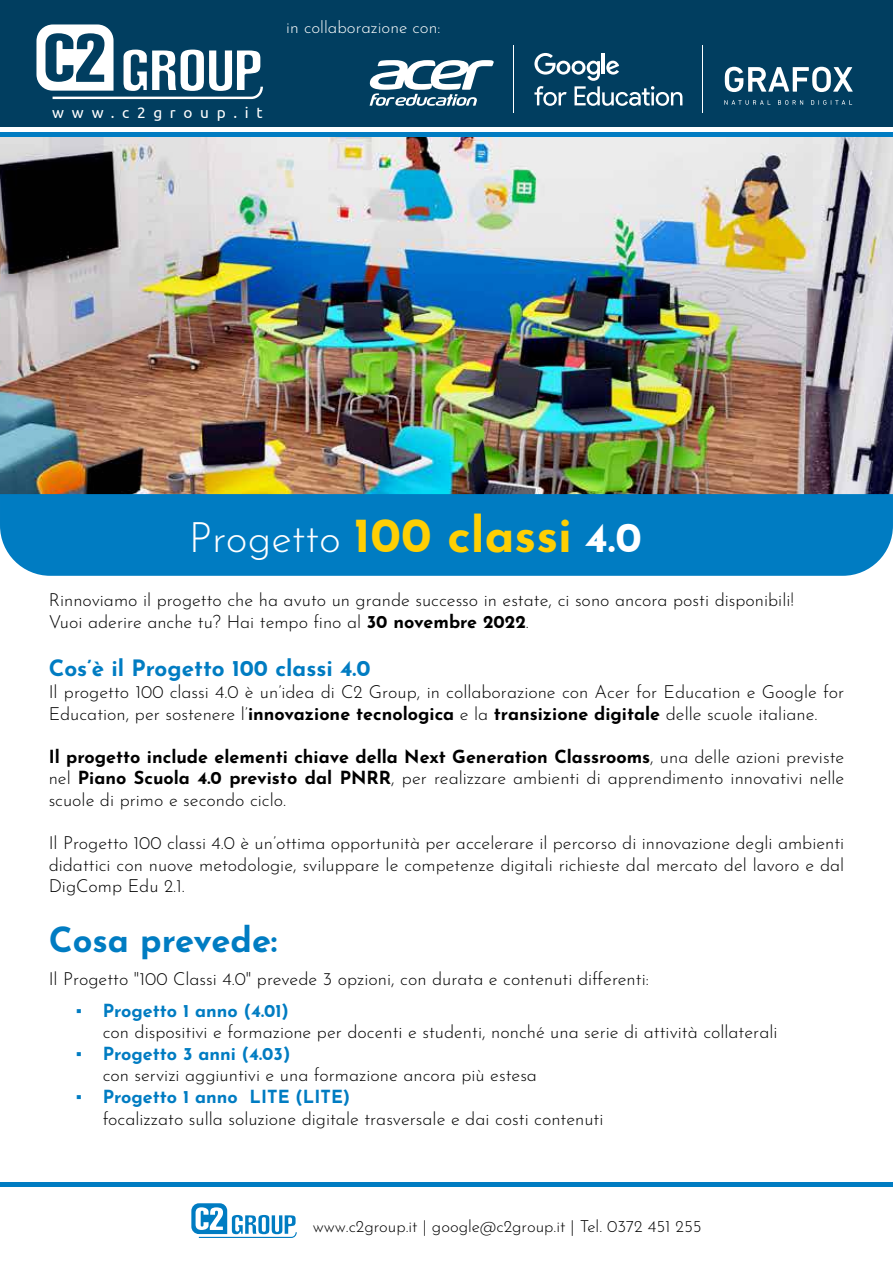
<style>
.page{position:relative;width:893px;height:1263px;background:#fff}
.page>*{position:absolute;margin:0;border:0;box-sizing:border-box;transform-origin:0 0}
.t1{font:100 42px "Josefin Sans";color:#fff}
.t2{font:100 34.5px "Josefin Sans";color:#007cc2}
.t3{font:100 22.5px "Josefin Sans";color:#007cc2}
.t4{font:100 18px/21.6px "Josefin Sans";color:#000}
.t5{font:100 16.95px "Josefin Sans";color:#fff}
.t6{font:100 16.65px "Josefin Sans";color:#000}
.t7{font:15.3px "Ubuntu";letter-spacing:.5em;color:#fff}
.s1{font-size:48.75px;color:#ffcf03}
.s2{font-family:"Times New Roman";font-weight:400;color:#007cc2}
.s3{color:#007cc2}
</style>
<div class="page">
<img style="left:0;top:137px;width:893px;height:357px">
<div style="left:0;top:0;width:893px;height:131px;background:#013e60"></div>
<div style="left:0;top:127px;width:893px;height:5px;background:#fff"></div>
<hr style="left:514px;top:45px;width:1px;height:67px;background:#fff">
<hr style="left:702px;top:45px;width:1px;height:67px;background:#fff">
<svg style="left:534px;top:53px;width:148px;height:53px"></svg>
<svg style="left:369px;top:60px;width:125px;height:46px"></svg>
<svg style="left:725px;top:67px;width:128px;height:25px"></svg>
<svg style="left:724px;top:100px;width:46px;height:5px"></svg>
<svg style="left:778px;top:100px;width:25px;height:5px"></svg>
<svg style="left:811px;top:100px;width:41px;height:5px"></svg>
<svg style="left:36px;top:24px;width:227px;height:75px"></svg>
<div style="left:0;top:132px;width:893px;height:5px;background:#007cc2"></div>
<div style="left:0;top:494px;width:893px;height:82px;background:#007cc2"></div>
<div style="left:0;top:1182px;width:893px;height:5px;background:#007cc2"></div>
<svg style="left:191px;top:1203px;width:106px;height:35px"></svg>
<p class="t5" style="left:286px;top:14px;width:156px">in collaborazione con:</p>
<p class="t7" style="left:52px;top:103px;width:212px">www.c2group.it</p>
<h1 class="t1" style="left:189px;top:506px;width:454px">Progetto <span class="s1">100 classi</span> 4.0</h1>
<p class="t4" style="left:49px;top:588px;width:747px">Rinnoviamo il progetto che ha avuto un grande successo in estate, ci sono ancora posti disponibili!<br>Vuoi aderire anche tu? Hai tempo fino al 30 novembre 2022.</p>
<p class="t3" style="left:49px;top:652px;width:323px">Cos’è il Progetto 100 classi 4.0</p>
<p class="t4" style="left:49px;top:679px;width:797px">Il progetto 100 classi 4.0 è un’idea di C2 Group, in collaborazione con Acer for Education e Google for<br>Education, per sostenere l’innovazione tecnologica e la transizione digitale delle scuole italiane.</p>
<p class="t4" style="left:49px;top:744px;width:797px;text-align:justify">Il progetto include elementi chiave della Next Generation Classrooms, una delle azioni previste nel Piano Scuola 4.0 previsto dal PNRR, per realizzare ambienti di apprendimento innovativi nelle scuole di primo e secondo ciclo.</p>
<p class="t4" style="left:49px;top:831px;width:797px;text-align:justify">Il Progetto 100 classi 4.0 è un’ottima opportunità per accelerare il percorso di innovazione degli ambienti didattici con nuove metodologie, sviluppare le competenze digitali richieste dal mercato del lavoro e dal DigComp Edu 2.1.</p>
<h2 class="t2" style="left:49px;top:914px;width:230px">Cosa prevede:</h2>
<p class="t4" style="left:49px;top:966px;width:602px">Il Progetto "100 Classi 4.0" prevede 3 opzioni, con durata e contenuti differenti:</p>
<p class="t4" style="left:103px;top:998px;width:676px;text-indent:-27px"><span class="s2">▪</span> <span class="s3">Progetto 1 anno (4.01)<br></span>con dispositivi e formazione per docenti e studenti, nonché una serie di attività collaterali</p>
<p class="t4" style="left:103px;top:1041px;width:436px;text-indent:-27px"><span class="s2">▪</span> <span class="s3">Progetto 3 anni (4.03)<br></span>con servizi aggiuntivi e una formazione ancora più estesa</p>
<p class="t4" style="left:103px;top:1084px;width:502px;text-indent:-27px"><span class="s2">▪</span> <span class="s3">Progetto 1 anno LITE (LITE)<br></span>focalizzato sulla soluzione digitale trasversale e dai costi contenuti</p>
<p class="t6" style="left:313px;top:1214px;width:390px">www.c2group.it | google@c2group.it | Tel. 0372 451 255</p>
</div>
